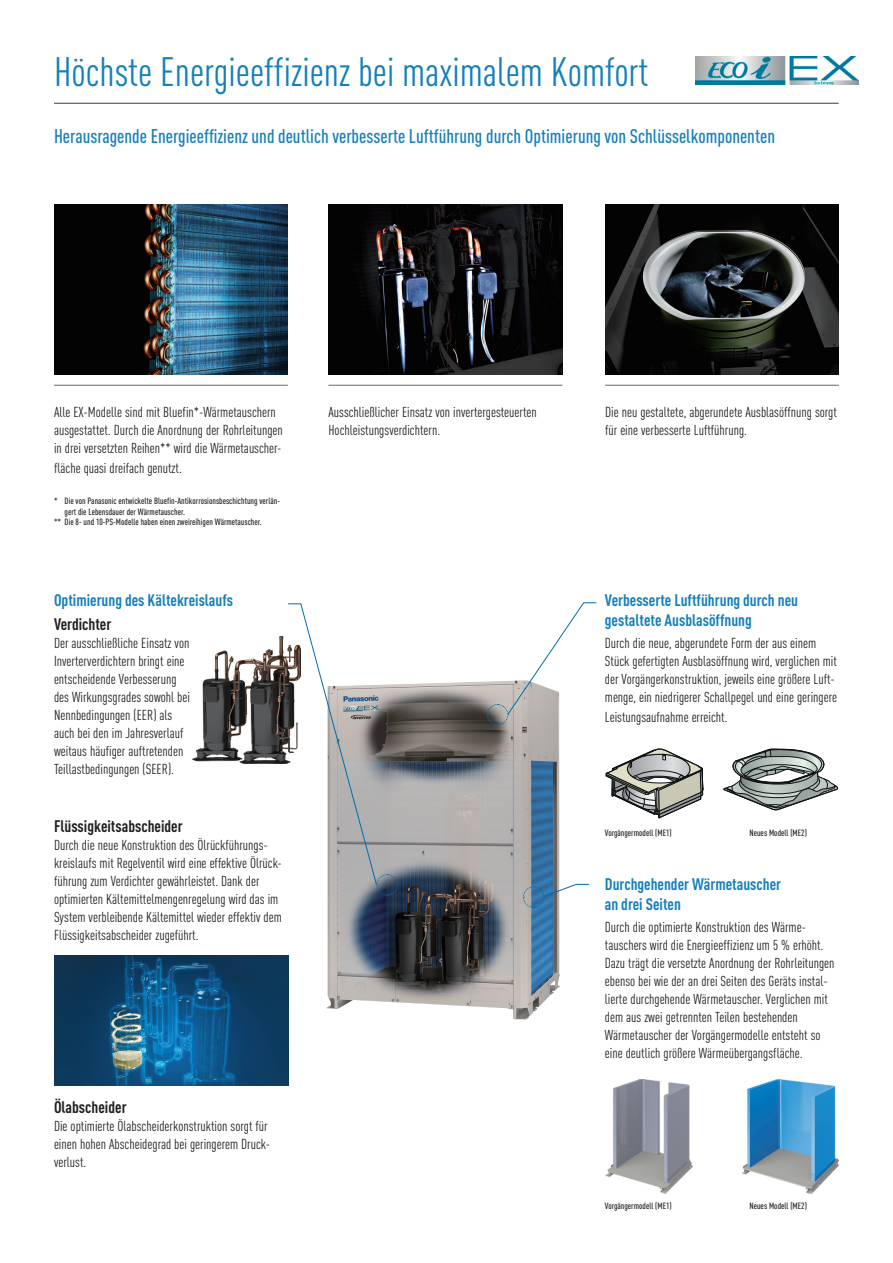
<style>
.page{position:relative;width:893px;height:1263px;background:#fff}
.page>*{position:absolute;margin:0;border:0;box-sizing:border-box;transform-origin:0 0}
.t1{font:40.5px "DIN Cond";color:#147fb9}
.t2{font:500 19.5px "DIN Cond";color:#147fb9}
.t3{font:700 16.5px/19.8px "DIN Cond";color:#147fb9}
.t4{font:700 16.5px "DIN Cond";color:#231f20}
.t5{font:14.25px/18px "DIN Cond";color:#231f20}
.t6{font:500 9px "DIN Cond";color:#231f20}
</style>
<div class="page">
<img style="left:192px;top:637px;width:95px;height:127px">
<img style="left:54px;top:204px;width:234px;height:170px">
<hr style="left:54px;top:385px;width:234px;height:1px;background:#69696c">
<img style="left:328px;top:204px;width:234px;height:170px">
<hr style="left:328px;top:385px;width:234px;height:1px;background:#69696c">
<img style="left:605px;top:204px;width:234px;height:170px">
<hr style="left:605px;top:385px;width:234px;height:1px;background:#69696c">
<img style="left:326px;top:681px;width:234px;height:339px">
<svg style="left:606px;top:749px;width:97px;height:69px"></svg>
<svg style="left:723px;top:749px;width:115px;height:61px"></svg>
<img style="left:605px;top:1080px;width:234px;height:113px">
<svg style="left:486px;top:602px;width:111px;height:124px"></svg>
<svg style="left:523px;top:884px;width:66px;height:24px"></svg>
<svg style="left:287px;top:603px;width:111px;height:293px"></svg>
<img style="left:54px;top:956px;width:234px;height:129px">
<hr style="left:54px;top:103px;width:785px;height:1px;background:#3e3e3f">
<img style="left:696px;top:56px;width:162px;height:29px">
<h1 class="t1" style="left:54px;top:48px;width:596px">Höchste Energieeffizienz bei maximalem Komfort</h1>
<h2 class="t2" style="left:54px;top:125px;width:722px">Herausragende Energieeffizienz und deutlich verbesserte Luftführung durch Optimierung von Schlüsselkomponenten</h2>
<p class="t5" style="left:54px;top:403px;width:230px">Alle EX-Modelle sind mit Bluefin*-Wärmetau schern ausgestattet. Durch die Anordnung der Rohrleitungen in drei versetzten Reihen** wird die Wärmetauscher-</p>
<p class="t5" style="left:54px;top:459px;width:129px">fläche quasi dreifach genutzt.</p>
<p class="t6" style="left:54px;top:495px;width:227px">* Die von Panasonic entwickelte Bluefin-Antikorrosionsbeschichtung verlän-</p>
<p class="t6" style="left:65px;top:506px;width:122px">gert die Lebensdauer der Wärmetauscher.</p>
<p class="t6" style="left:54px;top:517px;width:209px">** Die 8- und 10-PS-Modelle haben einen zweireihigen Wärmetauscher.</p>
<p class="t3" style="left:54px;top:590px;width:181px">Optimierung des Kältekreislaufs</p>
<p class="t4" style="left:54px;top:614px;width:59px">Verdichter</p>
<p class="t5" style="left:54px;top:634px;width:137px">Der ausschließliche Einsatz von<br>Inverter verdichtern bringt eine entscheidende Verbes serung des Wirkungs grades sowohl bei<br>Nenn bedingungen (EER) als auch bei den im Jahresverlauf weitaus häufiger auftretenden<br>Teillastbedingungen (SEER).</p>
<p class="t4" style="left:54px;top:816px;width:130px">Flüssigkeitsabscheider</p>
<p class="t5" style="left:54px;top:836px;width:229px">Durch die neue Konstruktion des Ölrückfüh rungs&shy;kreislaufs mit Regelventil wird eine effektive Öl rück&shy;führung zum Verdichter gewähr leistet. Dank der optimierten Kältemittelmengen regelung wird das im System verbleibende Kältemittel wieder effektiv dem Flüssigkeits abscheider zugeführt.</p>
<p class="t4" style="left:54px;top:1097px;width:74px">Ölabscheider</p>
<p class="t5" style="left:54px;top:1116px;width:218px">Die optimierte Ölabscheiderkonstruktion sorgt für einen hohen Abscheidegrad bei geringerem Druck&shy;verlust.</p>
<p class="t5" style="left:328px;top:403px;width:210px">Ausschließlicher Einsatz von invertergesteuerten<br>Hochleistungsverdichtern.</p>
<p class="t5" style="left:605px;top:403px;width:233px">Die neu gestaltete, abgerundete Ausblasöffnung sorgt für eine verbesserte Luftführung.</p>
<p class="t3" style="left:605px;top:590px;width:195px">Verbesserte Luftführung durch neu gestaltete Ausblasöffnung</p>
<p class="t5" style="left:605px;top:634px;width:234px">Durch die neue, abgerundete Form der aus einem Stück gefertigten Ausblasöffnung wird, verglichen mit der Vorgängerkonstruktion, jeweils eine größere Luft&shy;menge, ein niedrigerer Schallpegel und eine geringere</p>
<p class="t5" style="left:605px;top:708px;width:124px">Leistungs aufnahme erreicht.</p>
<p class="t6" style="left:605px;top:827px;width:68px">Vorgängermodell (ME1)</p>
<p class="t6" style="left:749px;top:827px;width:59px">Neues Modell (ME2)</p>
<p class="t3" style="left:605px;top:874px;width:178px">Durchgehender Wärmetauscher an drei Seiten</p>
<p class="t5" style="left:605px;top:918px;width:231px">Durch die optimierte Konstruktion des Wärme&shy;tauschers wird die Energieeffizienz um 5 % erhöht.<br>Dazu trägt die versetzte Anordnung der Rohr leitungen ebenso bei wie der an drei Seiten des Geräts instal&shy;lierte durchgehende Wärme tau scher. Verglichen mit dem aus zwei getrennten Teilen bestehenden Wärmetauscher der Vorgän germodelle entsteht so eine deutlich größere Wärmeübergangsfläche.</p>
<p class="t6" style="left:605px;top:1200px;width:68px">Vorgängermodell (ME1)</p>
<p class="t6" style="left:749px;top:1200px;width:59px">Neues Modell (ME2)</p>
</div>
